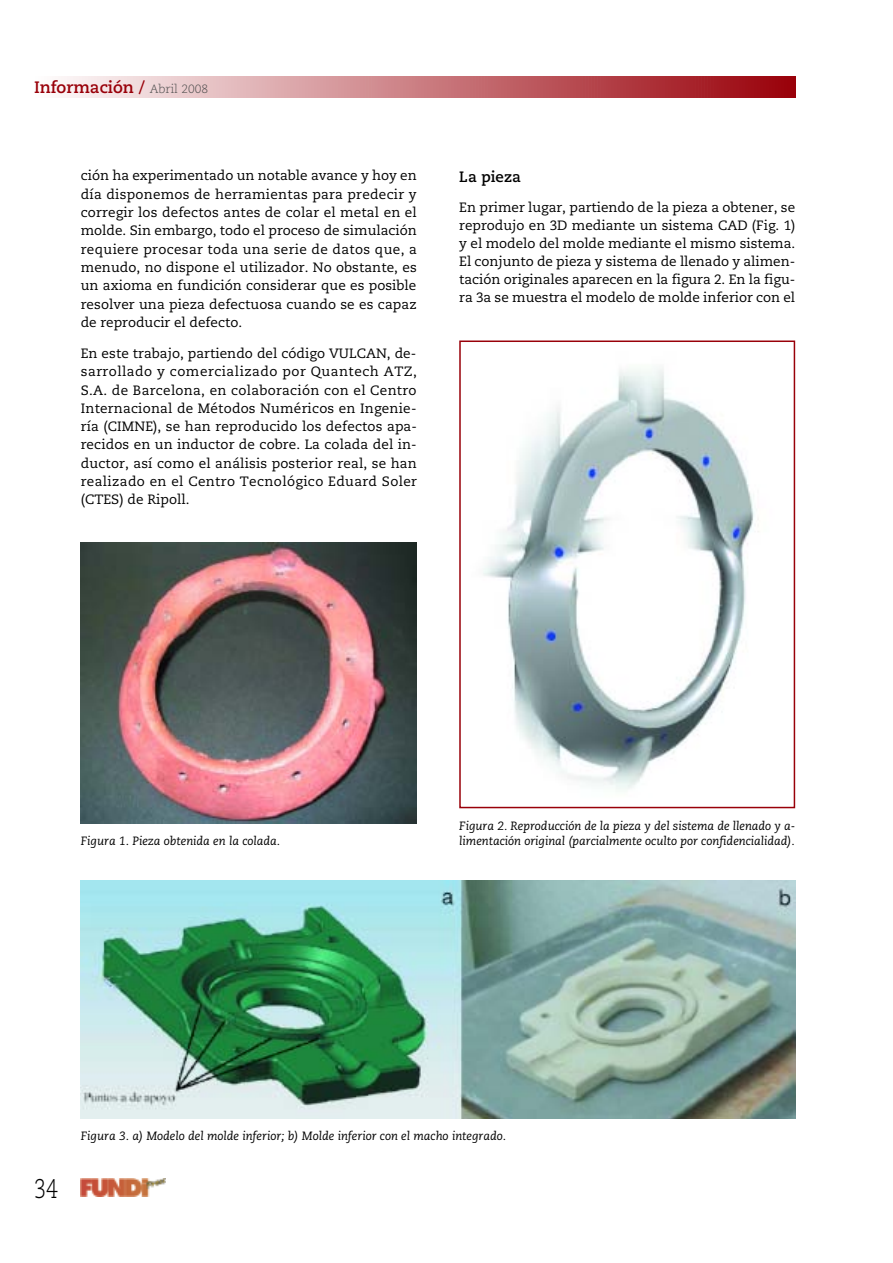
<style>
.page{position:relative;width:893px;height:1263px;background:#fff}
.page>*{position:absolute;margin:0;border:0;box-sizing:border-box;transform-origin:0 0}
.t1{font:300 27px "Caecilia";color:#000;scale:.8 1}
.t2{font:700 16.5px "Caecilia";color:#990009}
.t3{font:700 15px "Caecilia";color:#000}
.t4{font:13.5px/18.3px "Caecilia";letter-spacing:.005em;color:#000;text-align:justify}
.t5{font:italic 12px/15px "Caecilia";color:#000}
.s1{font-weight:300;font-size:12px;color:#4d4d4d}
</style>
<div class="page">
<svg style="left:64px;top:77px;width:732px;height:21px;background:#c97a7f"></svg>
<img style="left:81px;top:1178px;width:85px;height:18px">
<img style="left:81px;top:543px;width:336px;height:280px">
<img style="left:483px;top:368px;width:276px;height:422px">
<div style="left:459px;top:340px;width:336px;height:468px;border:2px solid #990009"></div>
<img style="left:81px;top:880px;width:714px;height:238px">
<p class="t2" style="left:34px;top:81px;width:176px">Información / <span class="s1">Abril 2008</span></p>
<p class="t4" style="left:81px;top:168px;width:338px">ción ha experimentado un notable avance y hoy en día disponemos de herramientas para predecir y corregir los defectos antes de colar el metal en el molde. Sin embargo, todo el proceso de simulación requiere procesar toda una serie de datos que, a menudo, no dispone el utilizador. No obstante, es un axioma en fundición considerar que es posible resolver una pieza defectuosa cuando se es capaz de reproducir el defecto.</p>
<p class="t4" style="left:81px;top:345px;width:338px">En este trabajo, partiendo del código VULCAN, de&shy;sarrollado y comercializado por Quantech ATZ, S.A. de Barcelona, en colaboración con el Centro Internacional de Métodos Numéricos en Ingenie&shy;ría (CIMNE), se han reproducido los defectos apa&shy;recidos en un inductor de cobre. La colada del in&shy;ductor, así como el análisis posterior real, se han realizado en el Centro Tecnológico Eduard Soler (CTES) de Ripoll.</p>
<p class="t3" style="left:459px;top:170px;width:63px">La pieza</p>
<p class="t4" style="left:459px;top:200px;width:338px">En primer lugar, partiendo de la pieza a obtener, se reprodujo en 3D mediante un sistema CAD (Fig. 1) y el modelo del molde mediante el mismo sistema.<br>El conjunto de pieza y sistema de llenado y alimen&shy;tación originales aparecen en la figura 2. En la figu&shy;ra 3a se muestra el modelo de molde inferior con el</p>
<p class="t5" style="left:81px;top:835px;width:201px">Figura 1. Pieza obtenida en la colada.</p>
<p class="t5" style="left:459px;top:820px;width:337px">Figura 2. Reproducción de la pieza y del sistema de llenado y a&shy;limentación original (parcialmente oculto por confidencialidad).</p>
<p class="t1" style="left:34px;top:1177px;width:32px">34</p>
<p class="t5" style="left:81px;top:1130px;width:427px">Figura 3. a) Modelo del molde inferior; b) Molde inferior con el macho integrado.</p>
</div>
